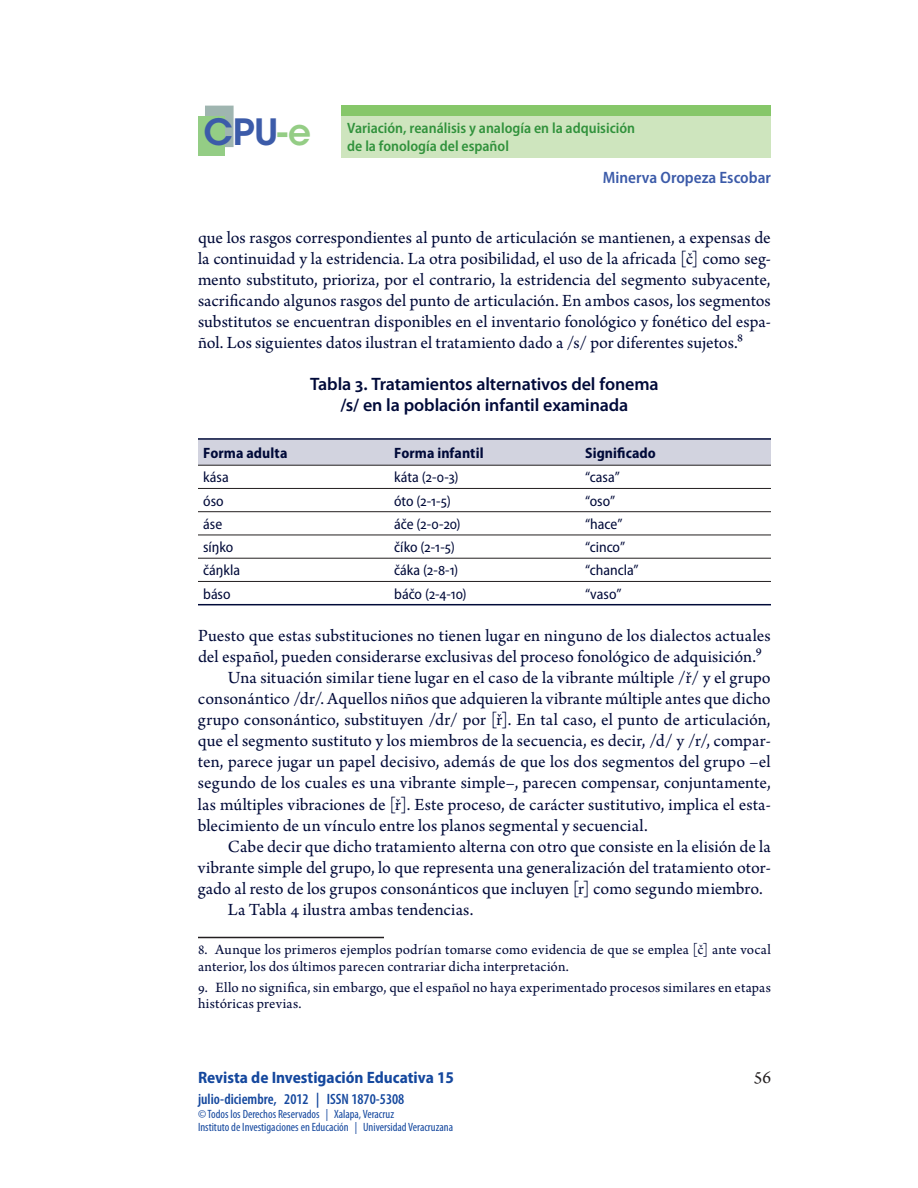
<style>
.page{position:relative;width:918px;height:1188px;background:#fff}
.page>*{position:absolute;margin:0;border:0;box-sizing:border-box;transform-origin:0 0}
.t1{font:600 36px "ITC Avant Garde Std";color:#3c5ba9}
.t2{font:18px/21px "Arno Pro";color:#000a39;text-align:justify}
.t3{font:600 18px/21px "Myriad Pro";letter-spacing:-.005em;color:#000a39;text-align:center}
.t4{font:18px "Arno Pro";color:#231f20}
.t5{font:700 semi-condensed 16.5px "Myriad Pro";color:#15489e}
.t6{font:600 semi-condensed 16.5px "Myriad Pro";color:#3c5ba9}
.t7{font:15px/16.5px "Arno Pro";letter-spacing:.01em;color:#000a39}
.t8{font:semi-condensed 15px "Myriad Pro";color:#000a39}
.t9{font:600 semi-condensed 15px/18px "Myriad Pro";color:#31923c}
.t10{font:700 semi-condensed 15px "Myriad Pro";letter-spacing:.005em;color:#000a39}
.t11{font:600 condensed 15px "Myriad Pro";color:#15489e}
.t12{font:condensed 12px/13.5px "Myriad Pro";color:#15489e}
.s1{color:#94cd85}
</style>
<div class="page">
<div style="left:205px;top:106px;width:29px;height:41px;background:#9fb5b0;border:2px solid #9fb5b0"></div>
<div style="left:198px;top:116px;width:27px;height:40px;background:#94cd85"></div>
<div style="left:341px;top:116px;width:430px;height:41px;background:#cee5be"></div>
<div style="left:341px;top:106px;width:430px;height:10px;background:#86c769"></div>
<div style="left:198px;top:440px;width:573px;height:25px;background:#d2d3df"></div>
<hr style="left:198px;top:488px;width:191px;height:1px;background:#231f20">
<hr style="left:389px;top:488px;width:191px;height:1px;background:#231f20">
<hr style="left:580px;top:488px;width:191px;height:1px;background:#231f20">
<hr style="left:198px;top:511px;width:191px;height:1px;background:#231f20">
<hr style="left:389px;top:511px;width:191px;height:1px;background:#231f20">
<hr style="left:580px;top:511px;width:191px;height:1px;background:#231f20">
<hr style="left:198px;top:535px;width:191px;height:1px;background:#231f20">
<hr style="left:389px;top:535px;width:191px;height:1px;background:#231f20">
<hr style="left:580px;top:535px;width:191px;height:1px;background:#231f20">
<hr style="left:198px;top:558px;width:191px;height:1px;background:#231f20">
<hr style="left:389px;top:558px;width:191px;height:1px;background:#231f20">
<hr style="left:580px;top:558px;width:191px;height:1px;background:#231f20">
<hr style="left:198px;top:438px;width:191px;height:2px;background:#000a39">
<hr style="left:389px;top:438px;width:191px;height:2px;background:#000a39">
<hr style="left:580px;top:438px;width:191px;height:2px;background:#000a39">
<hr style="left:198px;top:604px;width:191px;height:1px;background:#000a39">
<hr style="left:389px;top:604px;width:191px;height:1px;background:#000a39">
<hr style="left:580px;top:604px;width:191px;height:1px;background:#000a39">
<hr style="left:198px;top:465px;width:191px;height:1px;background:#231f20">
<hr style="left:389px;top:465px;width:191px;height:1px;background:#231f20">
<hr style="left:580px;top:465px;width:191px;height:1px;background:#231f20">
<hr style="left:198px;top:581px;width:191px;height:1px;background:#231f20">
<hr style="left:389px;top:581px;width:191px;height:1px;background:#231f20">
<hr style="left:580px;top:581px;width:191px;height:1px;background:#231f20">
<hr style="left:198px;top:937px;width:186px;height:1px;background:#231f20">
<h1 class="t1" style="left:203px;top:109px;width:109px">CPU<span class="s1">-e</span></h1>
<p class="t9" style="left:347px;top:120px;width:289px">Variación, reanálisis y analogía en la adquisición de la fonología del español</p>
<p class="t6" style="left:603px;top:168px;width:170px">Minerva Oropeza Escobar</p>
<p class="t2" style="left:198px;top:228px;width:574px">que los rasgos correspondientes al punto de articulación se mantienen, a expensas de la continuidad y la estridencia. La otra posibilidad, el uso de la africada [č] como seg&shy;mento substituto, prioriza, por el contrario, la estridencia del segmento subyacente, sacrificando algunos rasgos del punto de articulación. En ambos casos, los segmentos substitutos se encuentran disponibles en el inventario fonológico y fonético del espa&shy;ñol. Los siguientes datos ilustran el tratamiento dado a /s/ por diferentes sujetos.8</p>
<p class="t3" style="left:310px;top:373px;width:350px">Tabla 3. Tratamientos alternativos del fonema /s/ en la población infantil examinada</p>
<p class="t10" style="left:203px;top:444px;width:86px">Forma adulta</p>
<p class="t10" style="left:394px;top:444px;width:91px">Forma infantil</p>
<p class="t10" style="left:585px;top:444px;width:72px">Significado</p>
<p class="t8" style="left:203px;top:469px;width:27px">kása</p>
<p class="t8" style="left:394px;top:469px;width:66px">káta (2-0-3)</p>
<p class="t8" style="left:585px;top:469px;width:36px">“casa”</p>
<p class="t8" style="left:203px;top:493px;width:22px">óso</p>
<p class="t8" style="left:394px;top:493px;width:58px">óto (2-1-5)</p>
<p class="t8" style="left:585px;top:493px;width:32px">“oso”</p>
<p class="t8" style="left:203px;top:516px;width:21px">áse</p>
<p class="t8" style="left:394px;top:516px;width:68px">áče (2-0-20)</p>
<p class="t8" style="left:585px;top:516px;width:39px">“hace”</p>
<p class="t8" style="left:203px;top:539px;width:32px">síŋko</p>
<p class="t8" style="left:394px;top:539px;width:62px">číko (2-1-5)</p>
<p class="t8" style="left:585px;top:539px;width:41px">“cinco”</p>
<p class="t8" style="left:203px;top:562px;width:39px">čáŋkla</p>
<p class="t8" style="left:394px;top:562px;width:66px">čáka (2-8-1)</p>
<p class="t8" style="left:585px;top:562px;width:55px">“chancla”</p>
<p class="t8" style="left:203px;top:586px;width:29px">báso</p>
<p class="t8" style="left:394px;top:586px;width:74px">báčo (2-4-10)</p>
<p class="t8" style="left:585px;top:586px;width:38px">“vaso”</p>
<p class="t2" style="left:198px;top:626px;width:574px">Puesto que estas substituciones no tienen lugar en ninguno de los dialectos actuales</p>
<p class="t2" style="left:198px;top:648px;width:565px">del español, pueden considerarse exclusivas del proceso fonológico de adquisición.9</p>
<p class="t2" style="left:228px;top:669px;width:544px">Una situación similar tiene lugar en el caso de la vibrante múltiple /ř/ y el grupo</p>
<p class="t2" style="left:198px;top:690px;width:574px">consonántico /dr/. Aquellos niños que adquieren la vibrante múltiple antes que dicho</p>
<p class="t2" style="left:198px;top:711px;width:574px">grupo consonántico, substituyen /dr/ por [ř]. En tal caso, el punto de articulación,</p>
<p class="t2" style="left:198px;top:732px;width:574px">que el segmento sustituto y los miembros de la secuencia, es decir, /d/ y /r/, compar-</p>
<p class="t2" style="left:198px;top:753px;width:574px">ten, parece jugar un papel decisivo, además de que los dos segmentos del grupo –el</p>
<p class="t2" style="left:198px;top:774px;width:574px">segundo de los cuales es una vibrante simple–, parecen compensar, conjuntamente,</p>
<p class="t2" style="left:198px;top:795px;width:574px">las múltiples vibraciones de [ř]. Este proceso, de carácter sustitutivo, implica el esta-</p>
<p class="t2" style="left:198px;top:816px;width:451px">blecimiento de un vínculo entre los planos segmental y secuencial.</p>
<p class="t2" style="left:228px;top:837px;width:544px">Cabe decir que dicho tratamiento alterna con otro que consiste en la elisión de la</p>
<p class="t2" style="left:198px;top:858px;width:574px">vibrante simple del grupo, lo que representa una generalización del tratamiento otor-</p>
<p class="t2" style="left:198px;top:879px;width:566px">gado al resto de los grupos consonánticos que incluyen [r] como segundo miembro.</p>
<p class="t2" style="left:228px;top:900px;width:247px">La Tabla 4 ilustra ambas tendencias.</p>
<p class="t7" style="left:198px;top:942px;width:574px">8. Aunque los primeros ejemplos podrían tomarse como evidencia de que se emplea [č] ante vocal anterior, los dos últimos parecen contrariar dicha interpretación.</p>
<p class="t7" style="left:198px;top:980px;width:574px">9. Ello no significa, sin embargo, que el español no haya experimentado procesos similares en etapas históricas previas.</p>
<p class="t5" style="left:198px;top:1069px;width:258px">Revista de Investigación Educativa 15</p>
<p class="t11" style="left:198px;top:1091px;width:208px">julio-diciembre, 2012 | ISSN 1870-5308</p>
<p class="t12" style="left:198px;top:1107px;width:257px">© Todos los Derechos Reservados | Xalapa, Veracruz<br>Instituto de Investigaciones en Educación | Universidad Veracruzana</p>
<p class="t4" style="left:754px;top:1068px;width:19px">56</p>
</div>
